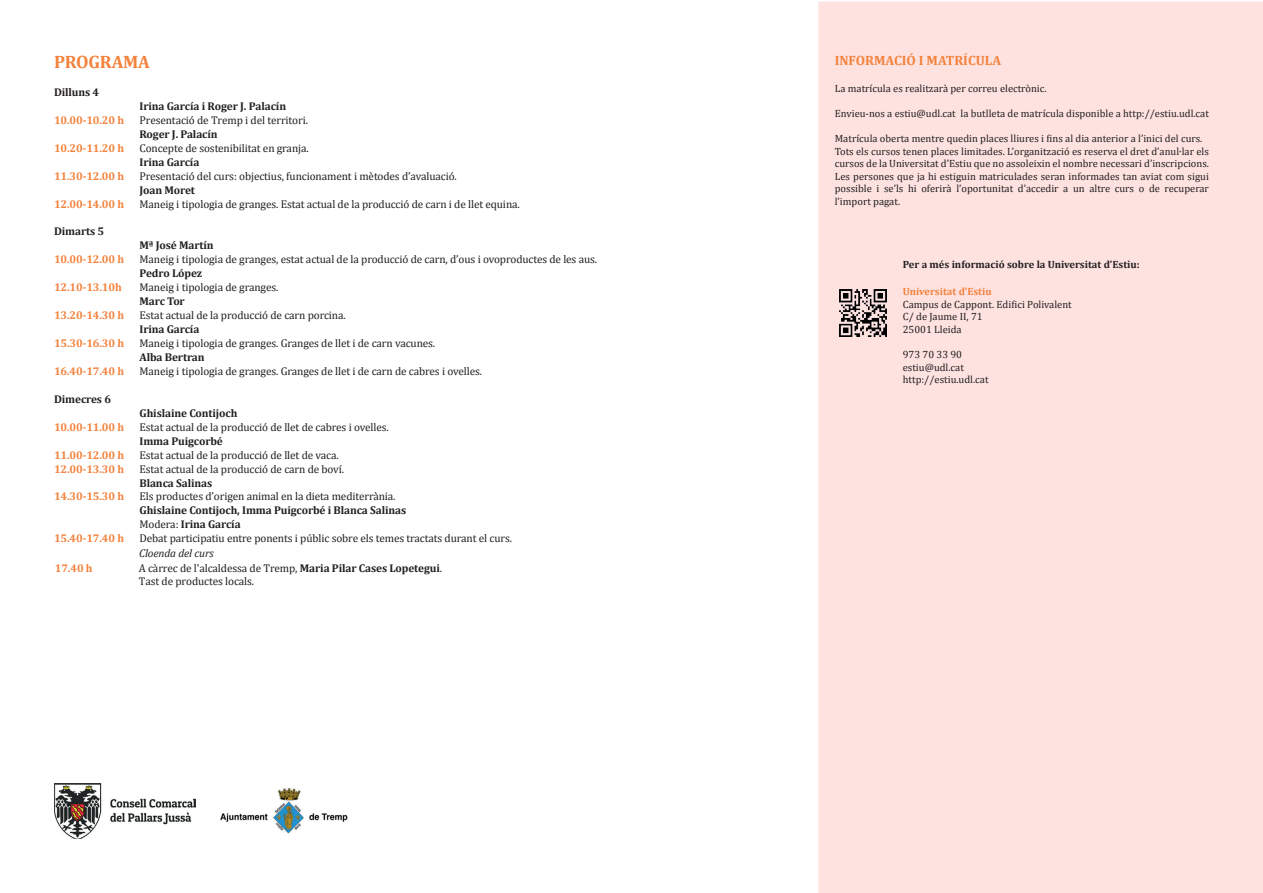
<style>
.page{position:relative;width:1263px;height:893px;background:#fff}
.page>*{position:absolute;margin:0;border:0;box-sizing:border-box;transform-origin:0 0}
.t1{font:700 18px "Cambria";letter-spacing:-.01em;color:#f3823c}
.t2{font:700 13.5px "Cambria";color:#f3823c}
.t3{font:11.25px/13.5px "Cambria";letter-spacing:-.01em;color:#231f20}
.t4{font:700 11.25px/14px "Cambria";letter-spacing:-.01em;color:#231f20}
.t5{font:700 11.25px "Cambria";letter-spacing:-.01em;color:#f3823c}
.t6{font:700 11.25px "Cambria";letter-spacing:-.01em;color:#231f20}
.t7{font:italic 11.25px "Cambria";letter-spacing:-.01em;color:#231f20}
.t8{font:10.5px/12.6px "Cambria";color:#231f20}
.t9{font:700 10.5px "Cambria";color:#231f20}
.t10{font:700 10.5px "Cambria";color:#f3823c}
.s1{font-weight:400}
.s2{font-style:inherit}
.s3{font-weight:700}
</style>
<div class="page">
<div style="left:818px;top:1px;width:445px;height:892px;background:#fde2e0"></div>
<img style="left:839px;top:289px;width:47px;height:48px">
<img style="left:54px;top:783px;width:142px;height:56px">
<img style="left:221px;top:788px;width:127px;height:46px">
<h1 class="t1" style="left:54px;top:49px;width:98px">PROGRAMA</h1>
<p class="t4" style="left:54px;top:85px;width:47px">Dilluns 4</p>
<p class="t6" style="left:140px;top:98px;width:148px">Irina García i Roger J. Palacín</p>
<p class="t5" style="left:54px;top:112px;width:72px">10.00-10.20 h</p>
<p class="t3" style="left:139px;top:113px;width:170px">Presentació de Tremp i del territori.</p>
<p class="t4" style="left:140px;top:127px;width:80px">Roger J. Palacín</p>
<p class="t5" style="left:54px;top:140px;width:72px">10.20-11.20 h</p>
<p class="t3" style="left:140px;top:141px;width:171px">Concepte de sostenibilitat en granja.</p>
<p class="t4" style="left:140px;top:154px;width:61px">Irina García</p>
<p class="t5" style="left:54px;top:168px;width:72px">11.30-12.00 h</p>
<p class="t3" style="left:140px;top:169px;width:319px">Presentació del curs: objectius, funcionament i mètodes d’avaluació.</p>
<p class="t4" style="left:140px;top:182px;width:57px">Joan Moret</p>
<p class="t5" style="left:54px;top:196px;width:72px">12.00-14.00 h</p>
<p class="t3" style="left:140px;top:197px;width:382px">Maneig i tipologia de granges. Estat actual de la producció de carn i de llet equina.</p>
<p class="t4" style="left:54px;top:224px;width:52px">Dimarts 5</p>
<p class="t4" style="left:140px;top:238px;width:76px">Mª José Martín</p>
<p class="t5" style="left:54px;top:252px;width:72px">10.00-12.00 h</p>
<p class="t3" style="left:140px;top:253px;width:459px">Maneig i tipologia de granges, estat actual de la producció de carn, d’ous i ovoproductes de les aus.</p>
<p class="t4" style="left:140px;top:266px;width:64px">Pedro López</p>
<p class="t5" style="left:54px;top:279px;width:69px">12.10-13.10h</p>
<p class="t3" style="left:140px;top:281px;width:140px">Maneig i tipologia de granges.</p>
<p class="t4" style="left:140px;top:294px;width:47px">Marc Tor</p>
<p class="t5" style="left:54px;top:307px;width:72px">13.20-14.30 h</p>
<p class="t3" style="left:140px;top:309px;width:208px">Estat actual de la producció de carn porcina.</p>
<p class="t4" style="left:140px;top:322px;width:61px">Irina García</p>
<p class="t5" style="left:54px;top:335px;width:72px">15.30-16.30 h</p>
<p class="t3" style="left:140px;top:336px;width:297px">Maneig i tipologia de granges. Granges de llet i de carn vacunes.</p>
<p class="t4" style="left:140px;top:350px;width:67px">Alba Bertran</p>
<p class="t5" style="left:54px;top:363px;width:72px">16.40-17.40 h</p>
<p class="t3" style="left:140px;top:364px;width:344px">Maneig i tipologia de granges. Granges de llet i de carn de cabres i ovelles.</p>
<p class="t4" style="left:54px;top:392px;width:59px">Dimecres 6</p>
<p class="t4" style="left:140px;top:406px;width:99px">Ghislaine Contijoch</p>
<p class="t5" style="left:54px;top:419px;width:72px">10.00-11.00 h</p>
<p class="t3" style="left:140px;top:420px;width:251px">Estat actual de la producció de llet de cabres i ovelles.</p>
<p class="t4" style="left:140px;top:433px;width:85px">Imma Puigcorbé</p>
<p class="t5" style="left:54px;top:447px;width:72px">11.00-12.00 h</p>
<p class="t3" style="left:140px;top:448px;width:201px">Estat actual de la producció de llet de vaca.</p>
<p class="t5" style="left:54px;top:461px;width:72px">12.00-13.30 h</p>
<p class="t3" style="left:140px;top:462px;width:206px">Estat actual de la producció de carn de boví.</p>
<p class="t4" style="left:140px;top:475px;width:74px">Blanca Salinas</p>
<p class="t5" style="left:54px;top:489px;width:72px">14.30-15.30 h</p>
<p class="t3" style="left:140px;top:490px;width:258px">Els productes d’origen animal en la dieta mediterrània.</p>
<p class="t4" style="left:140px;top:503px;width:268px">Ghislaine Contijoch, Imma Puigcorbé i Blanca Salinas<br><span class="s1">Modera:</span> Irina García</p>
<p class="t5" style="left:54px;top:531px;width:72px">15.40-17.40 h</p>
<p class="t3" style="left:140px;top:532px;width:374px">Debat participatiu entre ponents i públic sobre els temes tractats durant el curs.</p>
<p class="t7" style="left:139px;top:545px;width:76px">Cloenda del curs</p>
<p class="t5" style="left:55px;top:560px;width:39px">1<span class="s2">7</span>.40 <span class="s2">h</span></p>
<p class="t3" style="left:139px;top:561px;width:305px">A càrrec de l'alcaldessa de Tremp, <span class="s3">Maria Pilar Cases Lopetegui</span>.<br>Tast de productes locals.</p>
<p class="t2" style="left:835px;top:50px;width:168px">INFORMACIÓ I MATRÍCULA</p>
<p class="t8" style="left:835px;top:82px;width:213px">La matrícula es realitzarà per correu electrònic.</p>
<p class="t8" style="left:835px;top:107px;width:376px">Envieu-nos a estiu@udl.cat la butlleta de matrícula disponible a http://estiu.udl.cat</p>
<p class="t8" style="left:835px;top:132px;width:376px">Matrícula oberta mentre quedin places lliures i fins al dia anterior a l’inici del curs.<br>Tots els cursos tenen places limitades. L’organització es reserva el dret d’anul·lar els cursos de la Universitat d’Estiu que no assoleixin el nombre necessari d’inscripcions.<br>Les persones que ja hi estiguin matriculades seran informades tan aviat com sigui possible i se’ls hi oferirà l’oportunitat d’accedir a un altre curs o de recuperar l’import pagat.</p>
<p class="t9" style="left:903px;top:257px;width:238px">Per a més informació sobre la Universitat d’Estiu:</p>
<p class="t10" style="left:903px;top:284px;width:90px">Universitat d’Estiu</p>
<p class="t8" style="left:903px;top:298px;width:170px">Campus de Cappont. Edifici Polivalent<br>C/ de Jaume II, 71<br>25001 Lleida</p>
<p class="t8" style="left:903px;top:348px;width:87px">973 70 33 90 estiu@udl.cat http://estiu.udl.cat</p>
</div>
